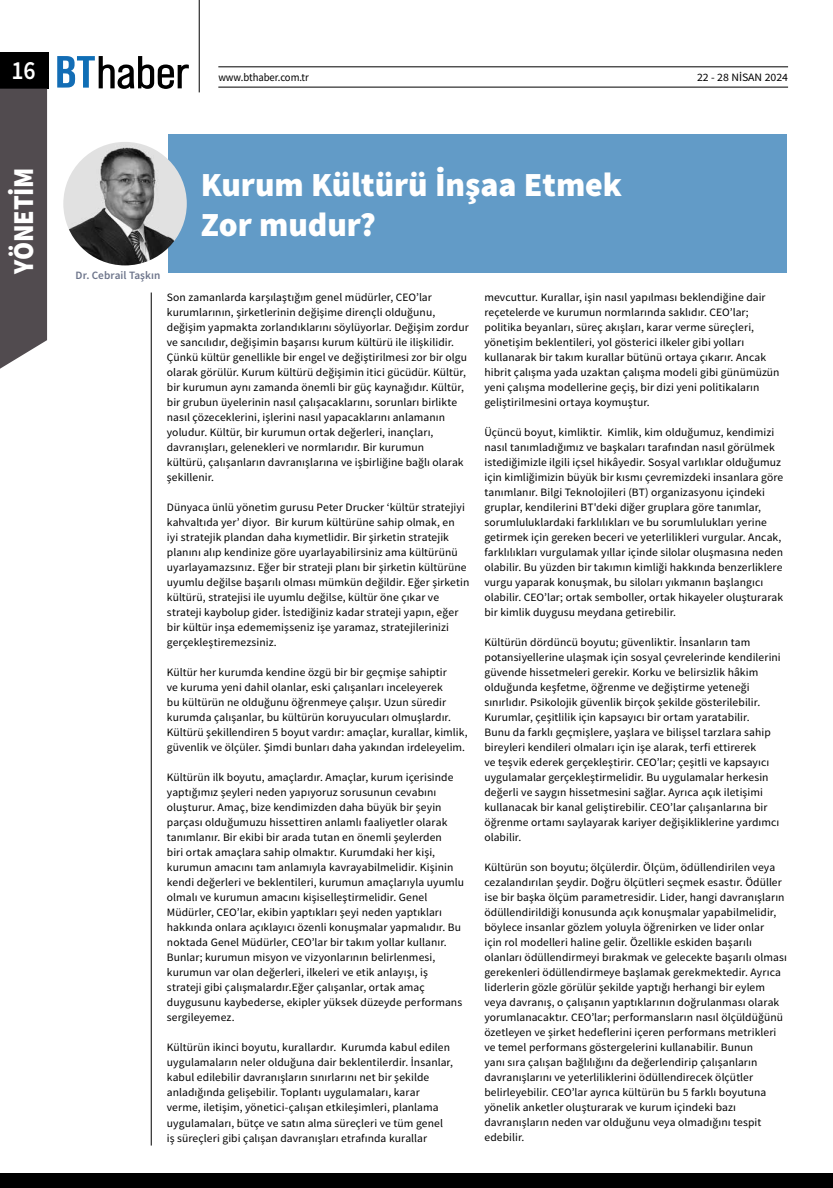
<style>
.page{position:relative;width:833px;height:1188px;background:#fff}
.page>*{position:absolute;margin:0;border:0;box-sizing:border-box;transform-origin:0 0}
.t1{font:33.75px/40px "Source Sans Variable";letter-spacing:.05em;color:#fff}
.t2{font:28.88px "Source Sans Variable";color:#fff;scale:.9 1}
.t3{font:26.25px "Source Sans Variable";color:#fff;scale:.9 1}
.t4{font:11.25px/15px "Source Sans Variable";letter-spacing:.03em;color:#000}
.t5{font:11.25px "Source Sans Variable";letter-spacing:.03em;color:#000;scale:.95 1}
.t6{font:11.25px "Source Sans Variable";letter-spacing:.035em;color:#6c748a}
.t7{font:11.25px "Source Sans Variable";letter-spacing:.03em;color:#000;scale:1.05 1}
</style>
<div class="page">
<div style="left:0;top:52px;width:48px;height:37px;background:#000"></div>
<div style="left:0;top:89px;width:47px;height:279px;background:#514b4f"></div>
<hr style="left:199px;top:0;width:1px;height:92px;background:#000">
<svg style="left:57px;top:56px;width:132px;height:33px"></svg>
<hr style="left:218px;top:87px;width:570px;height:1px;background:#000">
<hr style="left:218px;top:66px;width:570px;height:1px;background:#000">
<div style="left:0;top:1172px;width:833px;height:15px;background:#000"></div>
<div style="left:168px;top:134px;width:618px;height:139px;background:#629bc7"></div>
<img style="left:63px;top:142px;width:124px;height:123px;border-radius:62px">
<hr style="left:151px;top:292px;width:1px;height:853px;background:#000">
<h3 class="t3" style="left:11px;top:54px;width:27px">16</h3>
<p class="t5" style="left:218px;top:70px;width:96px">www.bthaber.com.tr</p>
<p class="t7" style="left:697px;top:70px;width:88px">22 - 28 NİSAN 2024</p>
<h2 class="t2" style="left:6px;top:274px;width:118px;rotate:-90deg">YÖNETİM</h2>
<p class="t6" style="left:76px;top:269px;width:86px">Dr. Cebrail Taşkın</p>
<h1 class="t1" style="left:201px;top:165px;width:419px">Kurum Kültürü İnşaa Etmek<br>Zor mudur?</h1>
<p class="t4" style="left:167px;top:290px;width:303px">Son zamanlarda karşılaştığım genel müdürler, CEO’lar kurumlarının, şirketlerinin değişime dirençli olduğunu, değişim yapmakta zorlandıklarını söylüyorlar. Değişim zordur ve sancılıdır, değişimin başarısı kurum kültürü ile ilişkilidir.<br>Çünkü kültür genellikle bir engel ve değiştirilmesi zor bir olgu olarak görülür. Kurum kültürü değişimin itici gücüdür. Kültür, bir kurumun aynı zamanda önemli bir güç kaynağıdır. Kültür, bir grubun üyelerinin nasıl çalışacaklarını, sorunları birlikte nasıl çözeceklerini, işlerini nasıl yapacaklarını anlamanın yoludur. Kültür, bir kurumun ortak değerleri, inançları, davranışları, gelenekleri ve normlarıdır. Bir kurumun<br>kültürü, çalışanların davranışlarına ve işbirliğine bağlı olarak şekillenir.</p>
<p class="t4" style="left:167px;top:500px;width:304px">Dünyaca ünlü yönetim gurusu Peter Drucker ‘kültür stratejiyi kahvaltıda yer’ diyor. Bir kurum kültürüne sahip olmak, en<br>iyi stratejik plandan daha kıymetlidir. Bir şirketin stratejik planını alıp kendinize göre uyarlayabilirsiniz ama kültürünü uyarlayamazsınız. Eğer bir strateji planı bir şirketin kültürüne uyumlu değilse başarılı olması mümkün değildir. Eğer şirketin kültürü, stratejisi ile uyumlu değilse, kültür öne çıkar ve strateji kaybolup gider. İstediğiniz kadar strateji yapın, eğer bir kültür inşa edememişseniz işe yaramaz, stratejilerinizi gerçekleştiremezsiniz.</p>
<p class="t4" style="left:167px;top:665px;width:302px">Kültür her kurumda kendine özgü bir bir geçmişe sahiptir<br>ve kuruma yeni dahil olanlar, eski çalışanları inceleyerek<br>bu kültürün ne olduğunu öğrenmeye çalışır. Uzun süredir kurumda çalışanlar, bu kültürün koruyucuları olmuşlardır.<br>Kültürü şekillendiren 5 boyut vardır: amaçlar, kurallar, kimlik, güvenlik ve ölçüler. Şimdi bunları daha yakından irdeleyelim.</p>
<p class="t4" style="left:167px;top:769px;width:298px">Kültürün ilk boyutu, amaçlardır. Amaçlar, kurum içerisinde yaptığımız şeyleri neden yapıyoruz sorusunun cevabını oluşturur. Amaç, bize kendimizden daha büyük bir şeyin parçası olduğumuzu hissettiren anlamlı faaliyetler olarak tanımlanır. Bir ekibi bir arada tutan en önemli şeylerden<br>biri ortak amaçlara sahip olmaktır. Kurumdaki her kişi, kurumun amacını tam anlamıyla kavrayabilmelidir. Kişinin kendi değerleri ve beklentileri, kurumun amaçlarıyla uyumlu olmalı ve kurumun amacını kişiselleştirmelidir. Genel Müdürler, CEO’lar, ekibin yaptıkları şeyi neden yaptıkları hakkında onlara açıklayıcı özenli konuşmalar yapmalıdır. Bu noktada Genel Müdürler, CEO’lar bir takım yollar kullanır.<br>Bunlar; kurumun misyon ve vizyonlarının belirlenmesi, kurumun var olan değerleri, ilkeleri ve etik anlayışı, iş strateji gibi çalışmalardır.Eğer çalışanlar, ortak amaç duygusunu kaybederse, ekipler yüksek düzeyde performans sergileyemez.</p>
<p class="t4" style="left:167px;top:1039px;width:287px">Kültürün ikinci boyutu, kurallardır. Kurumda kabul edilen uygulamaların neler olduğuna dair beklentilerdir. İnsanlar, kabul edilebilir davranışların sınırlarını net bir şekilde anladığında gelişebilir. Toplantı uygulamaları, karar verme, iletişim, yönetici-çalışan etkileşimleri, planlama uygulamaları, bütçe ve satın alma süreçleri ve tüm genel iş süreçleri gibi çalışan davranışları etrafında kurallar</p>
<p class="t4" style="left:484px;top:289px;width:296px">mevcuttur. Kurallar, işin nasıl yapılması beklendiğine dair reçetelerde ve kurumun normlarında saklıdır. CEO’lar; politika beyanları, süreç akışları, karar verme süreçleri, yönetişim beklentileri, yol gösterici ilkeler gibi yolları kullanarak bir takım kurallar bütünü ortaya çıkarır. Ancak hibrit çalışma yada uzaktan çalışma modeli gibi günümüzün yeni çalışma modellerine geçiş, bir dizi yeni politikaların geliştirilmesini ortaya koymuştur.</p>
<p class="t4" style="left:484px;top:424px;width:300px">Üçüncü boyut, kimliktir. Kimlik, kim olduğumuz, kendimizi nasıl tanımladığımız ve başkaları tarafından nasıl görülmek istediğimizle ilgili içsel hikâyedir. Sosyal varlıklar olduğumuz için kimliğimizin büyük bir kısmı çevremizdeki insanlara göre tanımlanır. Bilgi Teknolojileri (BT) organizasyonu içindeki gruplar, kendilerini BT'deki diğer gruplara göre tanımlar, sorumluluklardaki farklılıkları ve bu sorumlulukları yerine getirmek için gereken beceri ve yeterlilikleri vurgular. Ancak, farklılıkları vurgulamak yıllar içinde silolar oluşmasına neden olabilir. Bu yüzden bir takımın kimliği hakkında benzerliklere vurgu yaparak konuşmak, bu siloları yıkmanın başlangıcı olabilir. CEO’lar; ortak semboller, ortak hikayeler oluşturarak bir kimlik duygusu meydana getirebilir.</p>
<p class="t4" style="left:484px;top:634px;width:298px">Kültürün dördüncü boyutu; güvenliktir. İnsanların tam potansiyellerine ulaşmak için sosyal çevrelerinde kendilerini güvende hissetmeleri gerekir. Korku ve belirsizlik hâkim olduğunda keşfetme, öğrenme ve değiştirme yeteneği sınırlıdır. Psikolojik güvenlik birçok şekilde gösterilebilir.<br>Kurumlar, çeşitlilik için kapsayıcı bir ortam yaratabilir.<br>Bunu da farklı geçmişlere, yaşlara ve bilişsel tarzlara sahip bireyleri kendileri olmaları için işe alarak, terfi ettirerek<br>ve teşvik ederek gerçekleştirir. CEO’lar; çeşitli ve kapsayıcı uygulamalar gerçekleştirmelidir. Bu uygulamalar herkesin değerli ve saygın hissetmesini sağlar. Ayrıca açık iletişimi kullanacak bir kanal geliştirebilir. CEO’lar çalışanlarına bir öğrenme ortamı saylayarak kariyer değişikliklerine yardımcı olabilir.</p>
<p class="t4" style="left:484px;top:859px;width:304px">Kültürün son boyutu; ölçülerdir. Ölçüm, ödüllendirilen veya cezalandırılan şeydir. Doğru ölçütleri seçmek esastır. Ödüller ise bir başka ölçüm parametresidir. Lider, hangi davranışların ödüllendirildiği konusunda açık konuşmalar yapabilmelidir, böylece insanlar gözlem yoluyla öğrenirken ve lider onlar<br>için rol modelleri haline gelir. Özellikle eskiden başarılı olanları ödüllendirmeyi bırakmak ve gelecekte başarılı olması gerekenleri ödüllendirmeye başlamak gerekmektedir. Ayrıca liderlerin gözle görülür şekilde yaptığı herhangi bir eylem veya davranış, o çalışanın yaptıklarının doğrulanması olarak yorumlanacaktır. CEO’lar; performansların nasıl ölçüldüğünü özetleyen ve şirket hedeflerini içeren performans metrikleri ve temel performans göstergelerini kullanabilir. Bunun<br>yanı sıra çalışan bağlılığını da değerlendirip çalışanların davranışlarını ve yeterliliklerini ödüllendirecek ölçütler belirleyebilir. CEO’lar ayrıca kültürün bu 5 farklı boyutuna yönelik anketler oluşturarak ve kurum içindeki bazı davranışların neden var olduğunu veya olmadığını tespit edebilir.</p>
</div>
